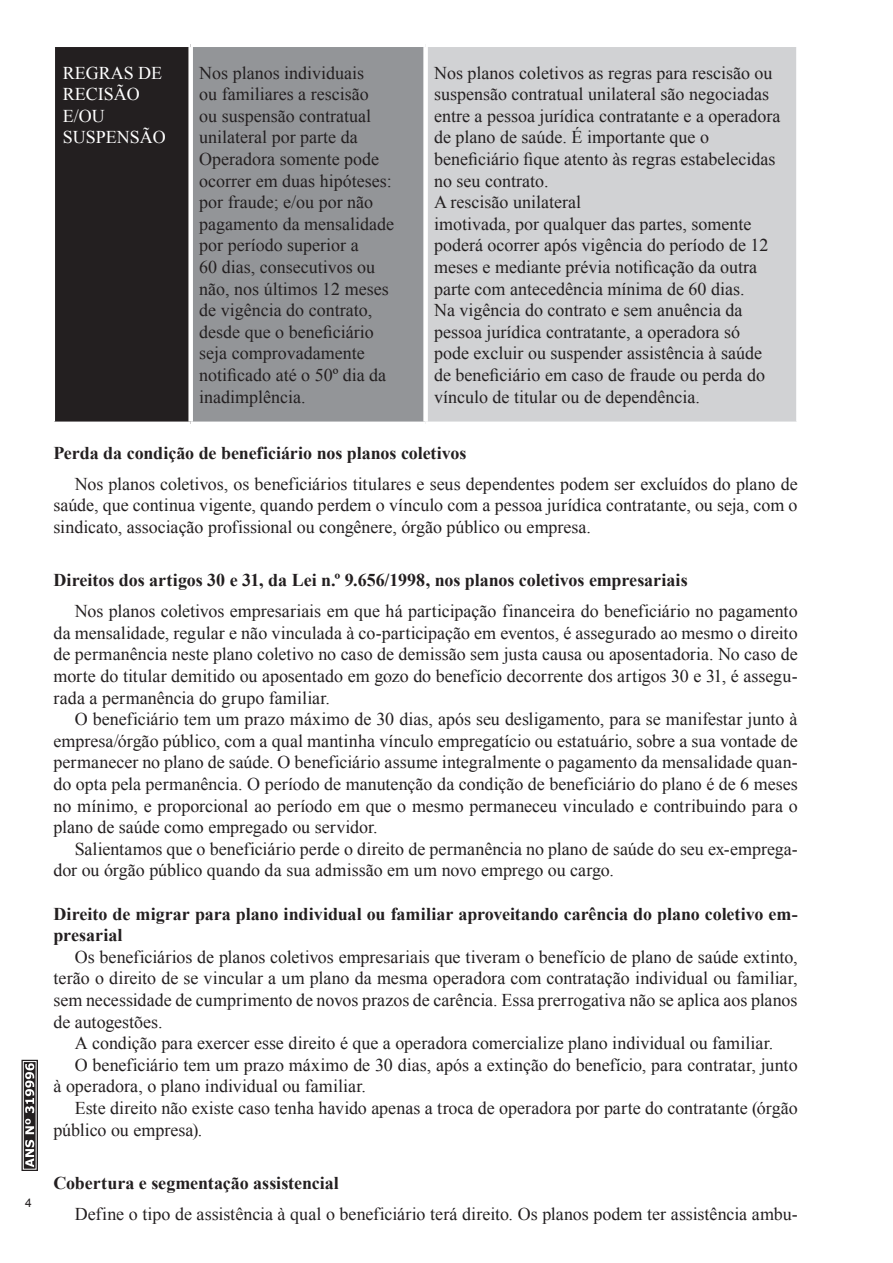
<style>
.page{position:relative;width:893px;height:1263px;background:#fff}
.page>*{position:absolute;margin:0;border:0;box-sizing:border-box;transform-origin:0 0}
.t1{font:18px/21.6px "Times New Roman";color:#231f20;text-align:justify}
.t2{font:700 18px/21.6px "Times New Roman";letter-spacing:-.005em;color:#231f20}
.t3{font:18px/21.6px "Times New Roman";color:#fff}
.t4{font:12px "Arial";color:#231f20}
</style>
<div class="page">
<div style="left:22px;top:1060px;width:15px;height:110px;background:#231f20"></div>
<div style="left:22px;top:1060px;width:16px;height:110px;border:1px solid #231f20"></div>
<div style="left:23px;top:1061px;width:13px;height:108px;border:1px solid #fff"></div>
<svg style="left:25px;top:1140px;width:9px;height:27px"></svg>
<svg style="left:25px;top:1119px;width:9px;height:15px"></svg>
<svg style="left:25px;top:1063px;width:9px;height:50px"></svg>
<div style="left:54px;top:45px;width:137px;height:379px;background:#231f20"></div>
<div style="left:191px;top:45px;width:235px;height:379px;background:#939598"></div>
<div style="left:426px;top:45px;width:371px;height:379px;background:#d1d2d4"></div>
<hr style="left:54px;top:47px;width:1px;height:375px;background:#fff">
<hr style="left:796px;top:47px;width:2px;height:375px;background:#fff">
<hr style="left:54px;top:43px;width:137px;height:4px;background:#fff">
<hr style="left:191px;top:43px;width:235px;height:4px;background:#fff">
<div style="left:188px;top:47px;width:5px;height:375px;background:#fff"></div>
<hr style="left:426px;top:43px;width:372px;height:4px;background:#fff">
<div style="left:423px;top:47px;width:5px;height:375px;background:#fff"></div>
<hr style="left:54px;top:422px;width:137px;height:4px;background:#fff">
<hr style="left:191px;top:422px;width:235px;height:4px;background:#fff">
<hr style="left:426px;top:422px;width:372px;height:4px;background:#fff">
<p class="t4" style="left:25px;top:1195px;width:8px">4</p>
<p class="t3" style="left:63px;top:61px;width:105px">REGRAS DE<br>RECISÃO<br>E/OU<br>SUSPENSÃO</p>
<p class="t1" style="left:199px;top:61px;width:196px;text-align:left">Nos planos individuais<br>ou familiares a rescisão<br>ou suspensão contratual unilateral por parte da<br>Operadora somente pode ocorrer em duas hipóteses: por fraude; e/ou por não pagamento da mensalidade por período superior a<br>60 dias, consecutivos ou não, nos últimos 12 meses de vigência do contrato, desde que o beneficiário seja comprovadamente notificado até o 50º dia da inadimplência.</p>
<p class="t1" style="left:434px;top:61px;width:348px;text-align:left">Nos planos coletivos as regras para rescisão ou suspensão contratual unilateral são negociadas entre a pessoa jurídica contratante e a operadora de plano de saúde. É importante que o beneficiário fique atento às regras estabelecidas no seu contrato.<br>A rescisão unilateral<br>imotivada, por qualquer das partes, somente poderá ocorrer após vigência do período de 12 meses e mediante prévia notificação da outra parte com antecedência mínima de 60 dias.<br>Na vigência do contrato e sem anuência da pessoa jurídica contratante, a operadora só<br>pode excluir ou suspender assistência à saúde de beneficiário em caso de fraude ou perda do vínculo de titular ou de dependência.</p>
<p class="t2" style="left:54px;top:441px;width:414px">Perda da condição de beneficiário nos planos coletivos</p>
<p class="t1" style="left:54px;top:472px;width:746px;text-indent:21px">Nos planos coletivos, os beneficiários titulares e seus dependentes podem ser excluídos do plano de saúde, que continua vigente, quando perdem o vínculo com a pessoa jurídica contratante, ou seja, com o sindicato, associação profissional ou congênere, órgão público ou empresa.</p>
<p class="t2" style="left:54px;top:569px;width:636px">Direitos dos artigos 30 e 31, da Lei n.º 9.656/1998, nos planos coletivos empresariais</p>
<p class="t1" style="left:54px;top:600px;width:746px;text-indent:21px">Nos planos coletivos empresariais em que há participação financeira do beneficiário no pagamento da mensalidade, regular e não vinculada à co-participação em eventos, é assegurado ao mesmo o direito de permanência neste plano coletivo no caso de demissão sem justa causa ou aposentadoria. No caso de morte do titular demitido ou aposentado em gozo do benefício decorrente dos artigos 30 e 31, é assegu&shy;rada a permanência do grupo familiar.</p>
<p class="t1" style="left:54px;top:708px;width:746px;text-indent:21px">O beneficiário tem um prazo máximo de 30 dias, após seu desligamento, para se manifestar junto à empresa/órgão público, com a qual mantinha vínculo empregatício ou estatuário, sobre a sua vontade de permanecer no plano de saúde. O beneficiário assume integralmente o pagamento da mensalidade quan&shy;do opta pela permanência. O período de manutenção da condição de beneficiário do plano é de 6 meses no mínimo, e proporcional ao período em que o mesmo permaneceu vinculado e contribuindo para o plano de saúde como empregado ou servidor.</p>
<p class="t1" style="left:54px;top:838px;width:746px;text-indent:21px">Salientamos que o beneficiário perde o direito de permanência no plano de saúde do seu ex-emprega&shy;dor ou órgão público quando da sua admissão em um novo emprego ou cargo.</p>
<p class="t2" style="left:54px;top:902px;width:746px">Direito de migrar para plano individual ou familiar aproveitando carência do plano coletivo em&shy;presarial</p>
<p class="t1" style="left:54px;top:946px;width:746px;text-indent:21px">Os beneficiários de planos coletivos empresariais que tiveram o benefício de plano de saúde extinto, terão o direito de se vincular a um plano da mesma operadora com contratação individual ou familiar, sem necessidade de cumprimento de novos prazos de carência. Essa prerrogativa não se aplica aos planos de autogestões.</p>
<p class="t1" style="left:75px;top:1032px;width:700px">A condição para exercer esse direito é que a operadora comercialize plano individual ou familiar.</p>
<p class="t1" style="left:75px;top:1054px;width:724px">O beneficiário tem um prazo máximo de 30 dias, após a extinção do benefício, para contratar, junto</p>
<p class="t1" style="left:54px;top:1075px;width:314px">à operadora, o plano individual ou familiar.</p>
<p class="t1" style="left:75px;top:1097px;width:724px">Este direito não existe caso tenha havido apenas a troca de operadora por parte do contratante (órgão</p>
<p class="t1" style="left:54px;top:1118px;width:150px">público ou empresa).</p>
<p class="t2" style="left:54px;top:1172px;width:287px">Cobertura e segmentação assistencial</p>
<p class="t1" style="left:75px;top:1203px;width:724px">Define o tipo de assistência à qual o beneficiário terá direito. Os planos podem ter assistência ambu-</p>
</div>
